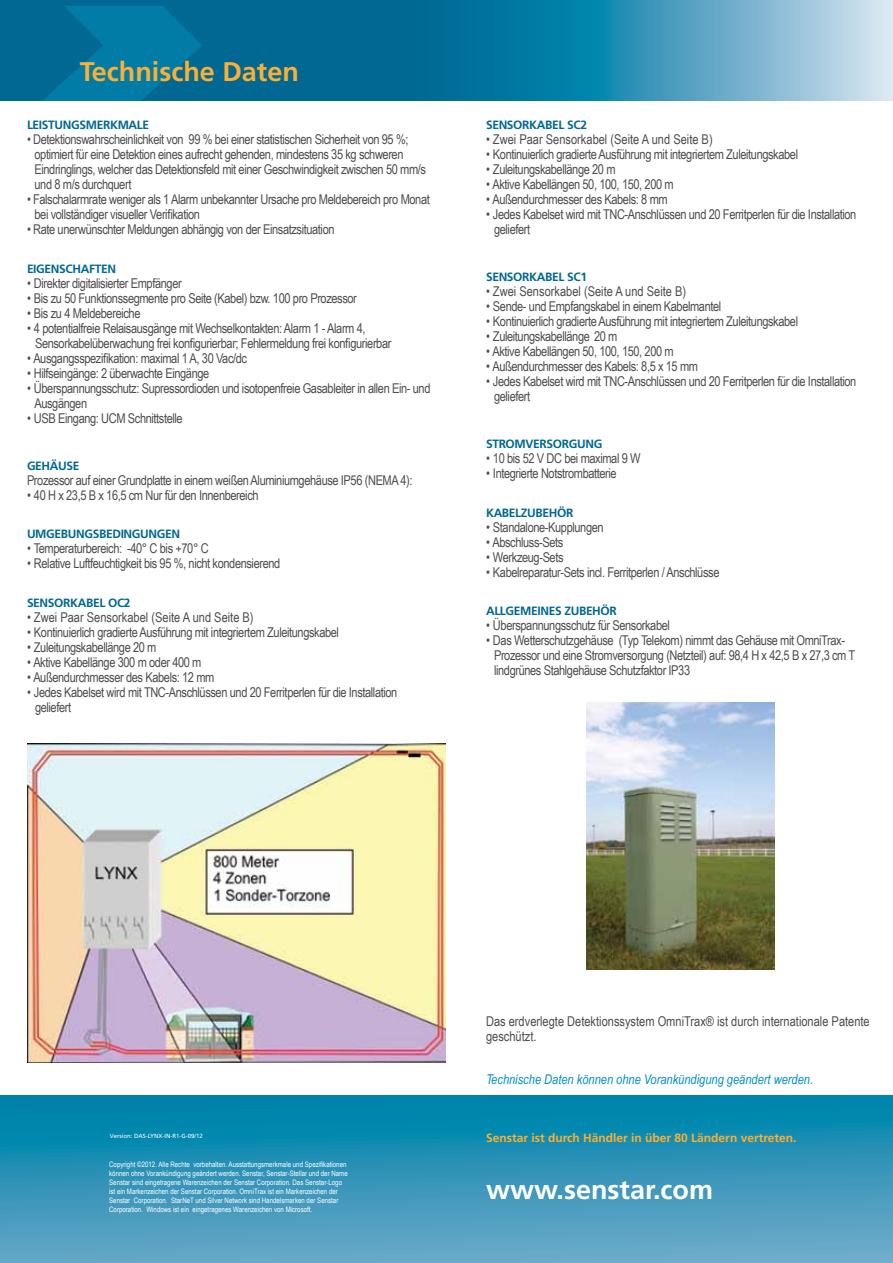
<style>
.page{position:relative;width:893px;height:1263px;background:#fff}
.page>*{position:absolute;margin:0;border:0;box-sizing:border-box;transform-origin:0 0}
.t1{font:700 27px "Frutiger";color:#fbaf34}
.t2{font:700 27px "Frutiger";color:#fff}
.t3{font:13.5px/15px "Arial Narrow";letter-spacing:-.03em;color:#4e4c4d}
.t4{font:13.5px/15px "Arial Narrow";color:#4e4c4d}
.t5{font:italic 13.5px "Arial Narrow";color:#008fc5}
.t6{font:700 12px "Frutiger";letter-spacing:-.03em;color:#006892}
.t7{font:700 12px "Frutiger";color:#fbaf34}
.t8{font:7.5px/9px "Arial Narrow";color:#fff}
.t9{font:6px "Frutiger";color:#fff}
</style>
<div class="page">
<svg style="left:0;top:0;width:893px;height:100px;background:#318bae"></svg>
<svg style="left:20px;top:6px;width:182px;height:95px;background:#00729d"></svg>
<svg style="left:0;top:1095px;width:893px;height:168px;background:#3195b8"></svg>
<img style="left:586px;top:702px;width:188px;height:267px">
<img style="left:27px;top:743px;width:419px;height:319px">
<h1 class="t1" style="left:80px;top:56px;width:221px">Technische Daten</h1>
<p class="t6" style="left:27px;top:118px;width:124px">LEISTUNGSMERKMALE</p>
<p class="t3" style="left:35px;top:131px;width:393px;text-indent:-8px">• Detektionswahrscheinlichkeit von 99 % bei einer statistischen Sicherheit von 95 %; optimiert für eine Detektion eines aufrecht gehenden, mindestens 35 kg schweren Eindringlings, welcher das Detektionsfeld mit einer Geschwindigkeit zwischen 50 mm/s und 8 m/s durchquert</p>
<p class="t3" style="left:35px;top:191px;width:397px;text-indent:-8px">• Falschalarmrate weniger als 1 Alarm unbekannter Ursache pro Meldebereich pro Monat bei vollständiger visueller Verifikation</p>
<p class="t3" style="left:27px;top:221px;width:309px">• Rate unerwünschter Meldungen abhängig von der Einsatzsituation</p>
<p class="t6" style="left:27px;top:261px;width:91px">EIGENSCHAFTEN</p>
<p class="t3" style="left:27px;top:275px;width:156px">• Direkter digitalisierter Empfänger</p>
<p class="t3" style="left:27px;top:290px;width:331px">• Bis zu 50 Funktionssegmente pro Seite (Kabel) bzw. 100 pro Prozessor</p>
<p class="t3" style="left:27px;top:305px;width:115px">• Bis zu 4 Meldebereiche</p>
<p class="t3" style="left:35px;top:320px;width:358px;text-indent:-8px">• 4 potentialfreie Relaisausgänge mit Wechselkontakten: Alarm 1 - Alarm 4,<br>Sensorkabelüberwachung frei konfigurierbar; Fehlermeldung frei konfigurierbar</p>
<p class="t3" style="left:27px;top:350px;width:222px">• Ausgangsspezifikation: maximal 1 A, 30 Vac/dc</p>
<p class="t3" style="left:27px;top:365px;width:184px">• Hilfseingänge: 2 überwachte Eingänge</p>
<p class="t3" style="left:34px;top:380px;width:398px;text-indent:-7px">• Überspannungsschutz: Supressordioden und isotopenfreie Gasableiter in allen Ein- und<br>Ausgängen</p>
<p class="t3" style="left:27px;top:410px;width:157px">• USB Eingang: UCM Schnittstelle</p>
<p class="t6" style="left:27px;top:458px;width:54px">GEHÄUSE</p>
<p class="t3" style="left:27px;top:472px;width:387px">Prozessor auf einer Grundplatte in einem weißen Aluminiumgehäuse IP56 (NEMA 4):</p>
<p class="t3" style="left:27px;top:487px;width:233px">• 40 H x 23,5 B x 16,5 cm Nur für den Innenbereich</p>
<p class="t6" style="left:27px;top:527px;width:155px">UMGEBUNGSBEDINGUNGEN</p>
<p class="t3" style="left:27px;top:540px;width:183px">• Temperaturbereich: -40° C bis +70° C</p>
<p class="t3" style="left:27px;top:555px;width:255px">• Relative Luftfeuchtigkeit bis 95 %, nicht kondensierend</p>
<p class="t6" style="left:27px;top:595px;width:105px">SENSORKABEL OC2</p>
<p class="t4" style="left:27px;top:609px;width:228px">• Zwei Paar Sensorkabel (Seite A und Seite B)</p>
<p class="t3" style="left:27px;top:624px;width:314px">• Kontinuierlich gradierte Ausführung mit integriertem Zuleitungskabel</p>
<p class="t3" style="left:27px;top:639px;width:131px">• Zuleitungskabellänge 20 m</p>
<p class="t3" style="left:27px;top:654px;width:176px">• Aktive Kabellänge 300 m oder 400 m</p>
<p class="t3" style="left:27px;top:669px;width:189px">• Außendurchmesser des Kabels: 12 mm</p>
<p class="t3" style="left:35px;top:684px;width:364px;text-indent:-8px">• Jedes Kabelset wird mit TNC-Anschlüssen und 20 Ferritperlen für die Installation geliefert</p>
<p class="t6" style="left:486px;top:118px;width:102px">SENSORKABEL SC2</p>
<p class="t4" style="left:486px;top:131px;width:228px">• Zwei Paar Sensorkabel (Seite A und Seite B)</p>
<p class="t3" style="left:486px;top:146px;width:314px">• Kontinuierlich gradierte Ausführung mit integriertem Zuleitungskabel</p>
<p class="t3" style="left:486px;top:161px;width:131px">• Zuleitungskabellänge 20 m</p>
<p class="t3" style="left:486px;top:176px;width:189px">• Aktive Kabellängen 50, 100, 150, 200 m</p>
<p class="t3" style="left:486px;top:191px;width:183px">• Außendurchmesser des Kabels: 8 mm</p>
<p class="t3" style="left:494px;top:206px;width:364px;text-indent:-8px">• Jedes Kabelset wird mit TNC-Anschlüssen und 20 Ferritperlen für die Installation geliefert</p>
<p class="t6" style="left:486px;top:270px;width:102px">SENSORKABEL SC1</p>
<p class="t4" style="left:486px;top:283px;width:202px">• Zwei Sensorkabel (Seite A und Seite B)</p>
<p class="t3" style="left:486px;top:298px;width:237px">• Sende- und Empfangskabel in einem Kabelmantel</p>
<p class="t3" style="left:486px;top:313px;width:314px">• Kontinuierlich gradierte Ausführung mit integriertem Zuleitungskabel</p>
<p class="t3" style="left:486px;top:328px;width:133px">• Zuleitungskabellänge 20 m</p>
<p class="t3" style="left:486px;top:343px;width:189px">• Aktive Kabellängen 50, 100, 150, 200 m</p>
<p class="t3" style="left:486px;top:358px;width:214px">• Außendurchmesser des Kabels: 8,5 x 15 mm</p>
<p class="t3" style="left:494px;top:373px;width:364px;text-indent:-8px">• Jedes Kabelset wird mit TNC-Anschlüssen und 20 Ferritperlen für die Installation geliefert</p>
<p class="t6" style="left:486px;top:437px;width:118px">STROMVERSORGUNG</p>
<p class="t3" style="left:486px;top:450px;width:156px">• 10 bis 52 V DC bei maximal 9 W</p>
<p class="t3" style="left:486px;top:465px;width:132px">• Integrierte Notstrombatterie</p>
<p class="t6" style="left:486px;top:505px;width:89px">KABELZUBEHÖR</p>
<p class="t3" style="left:486px;top:519px;width:119px">• Standalone-Kupplungen</p>
<p class="t3" style="left:486px;top:534px;width:79px">• Abschluss-Sets</p>
<p class="t3" style="left:486px;top:549px;width:79px">• Werkzeug-Sets</p>
<p class="t3" style="left:486px;top:564px;width:235px">• Kabelreparatur-Sets incl. Ferritperlen / Anschlüsse</p>
<p class="t6" style="left:486px;top:604px;width:132px">ALLGEMEINES ZUBEHÖR</p>
<p class="t3" style="left:486px;top:617px;width:185px">• Überspannungsschutz für Sensorkabel</p>
<p class="t3" style="left:494px;top:632px;width:363px;text-indent:-8px">• Das Wetterschutzgehäuse (Typ Telekom) nimmt das Gehäuse mit OmniTrax-<br>Prozessor und eine Stromversorgung (Netzteil) auf: 98,4 H x 42,5 B x 27,3 cm T lindgrünes Stahlgehäuse Schutzfaktor IP33</p>
<p class="t9" style="left:110px;top:1132px;width:94px">Version: DAS-LYNX-IN-R1-G-09/12</p>
<p class="t8" style="left:109px;top:1160px;width:240px">Copyright ©2012. Alle Rechte vorbehalten. Ausstattungsmerkmale und Spezifikationen können ohne Vorankündigung geändert werden. Senstar, Senstar-Stellar und der Name Senstar sind eingetragene Warenzeichen der Senstar Corporation. Das Senstar-Logo ist ein Markenzeichen der Senstar Corporation. OmniTrax ist ein Markenzeichen der Senstar Corporation. StarNeT und Silver Network sind Handelsmarken der Senstar Corporation. Windows ist ein eingetragenes Warenzeichen von Microsoft.</p>
<p class="t4" style="left:486px;top:1013px;width:385px">Das erdverlegte Detektionssystem OmniTrax® ist durch internationale Patente geschützt.</p>
<p class="t5" style="left:486px;top:1070px;width:329px">Technische Daten können ohne Vorankündigung geändert werden.</p>
<p class="t7" style="left:486px;top:1131px;width:312px">Senstar ist durch Händler in über 80 Ländern vertreten.</p>
<h1 class="t2" style="left:486px;top:1173px;width:229px">www.senstar.com</h1>
</div>
